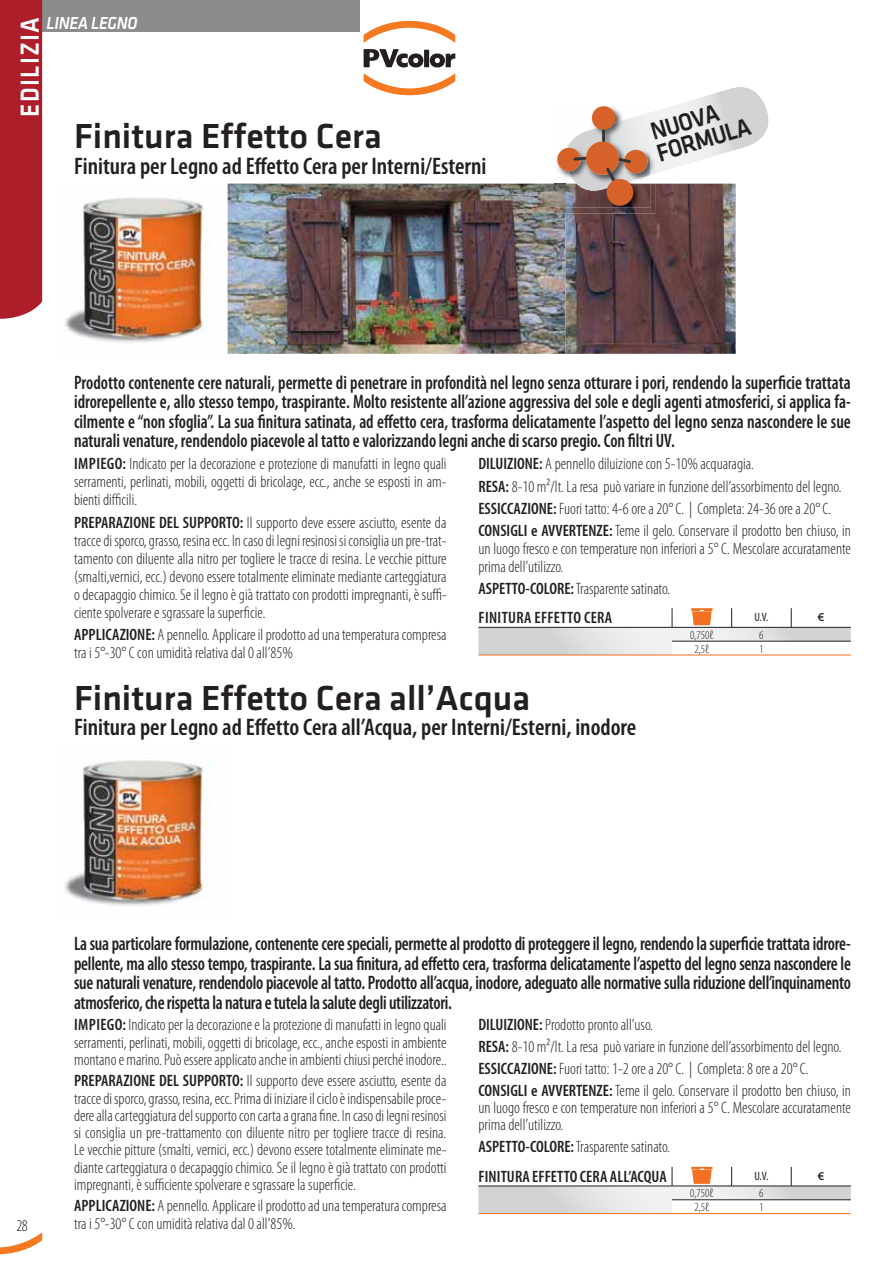
<style>
.page{position:relative;width:893px;height:1265px;background:#fff}
.page>*{position:absolute;margin:0;border:0;box-sizing:border-box;transform-origin:0 0}
.t1{font:500 36px "Klavika";color:#231f20}
.t2{font:500 27px "Klavika";letter-spacing:.055em;color:#fff;scale:.9 1}
.t3{font:500 25.5px/22.4px "Klavika";color:#231f20;scale:.9 1}
.t4{font:600 condensed 24px "Myriad Pro";color:#231f20}
.t5{font:600 condensed 19.5px/19.5px "Myriad Pro";letter-spacing:-.015em;color:#231f20;text-align:justify;scale:.9 1}
.t6{font:italic 500 18px "Klavika";letter-spacing:-.015em;color:#fff;scale:.9 1}
.t7{font:300 condensed 16.5px/17.2px "Myriad Pro";color:#231f20}
.t8{font:600 condensed 16.5px/29.1px "Myriad Pro";letter-spacing:.005em;color:#231f20}
.t9{font:300 condensed 12px "Myriad Pro";color:#231f20}
.t10{font:condensed 12px "Myriad Pro";color:#231f20}
.t11{font:600 12px "Myriad Pro";color:#231f20}
.s1{font-weight:600}
.s2{font-weight:300}
</style>
<div class="page">
<div style="left:0;top:0;width:359px;height:31px;background:#8a8c8e"></div>
<svg style="left:0;top:1232px;width:42px;height:22px"></svg>
<img style="left:65px;top:184px;width:670px;height:170px">
<svg style="left:478px;top:253px;width:373px;height:962px"></svg>
<img style="left:65px;top:760px;width:147px;height:146px">
<svg style="left:363px;top:21px;width:92px;height:22px"></svg>
<svg style="left:363px;top:73px;width:92px;height:22px"></svg>
<svg style="left:363px;top:49px;width:92px;height:18px"></svg>
<div style="left:0;top:0;width:42px;height:319px;background:#ad1d2a"></div>
<svg style="left:554px;top:87px;width:215px;height:126px"></svg>
<h2 class="t2" style="left:20px;top:117px;width:112px;rotate:-90deg">EDILIZIA</h2>
<p class="t6" style="left:46px;top:12px;width:103px">LINEA LEGNO</p>
<h1 class="t1" style="left:74px;top:123px;width:309px">Finitura Effetto Cera</h1>
<h3 class="t4" style="left:74px;top:157px;width:414px">Finitura per Legno ad Effetto Cera per Interni/Esterni</h3>
<h3 class="t3" style="left:648px;top:123px;width:109px;rotate:-16deg">NUOVA<br>FORMULA</h3>
<p class="t5" style="left:74px;top:374px;width:864px">Prodotto contenente cere naturali, permette di penetrare in profondità nel legno senza otturare i pori, rendendo la superficie trattata idrorepellente e, allo stesso tempo, traspirante. Molto resistente all’azione aggressiva del sole e degli agenti atmosferici, si applica fa&shy;cilmente e “non sfoglia”. La sua finitura satinata, ad effetto cera, trasforma delicatamente l’aspetto del legno senza nascondere le sue naturali venature, rendendolo piacevole al tatto e valorizzando legni anche di scarso pregio. Con filtri UV.</p>
<p class="t7" style="left:74px;top:456px;width:374px;line-height:18px;text-align:justify"><span class="s1">IMPIEGO:</span> Indicato per la decorazione e protezione di manufatti in legno quali serramenti, perlinati, mobili, oggetti di bricolage, ecc., anche se esposti in am&shy;bienti difficili.</p>
<p class="t7" style="left:74px;top:515px;width:374px;line-height:18px;text-align:justify"><span class="s1">PREPARAZIONE DEL SUPPORTO:</span> Il supporto deve essere asciutto, esente da tracce di sporco, grasso, resina ecc. In caso di legni resinosi si consiglia un pre-trat&shy;tamento con diluente alla nitro per togliere le tracce di resina. Le vecchie pitture (smalti,vernici, ecc.) devono essere totalmente eliminate mediante carteggiatura o decapaggio chimico. Se il legno è già trattato con prodotti impregnanti, è suffi&shy;ciente spolverare e sgrassare la superficie.</p>
<p class="t7" style="left:74px;top:627px;width:374px;line-height:18px"><span class="s1">APPLICAZIONE:</span> A pennello. Applicare il prodotto ad una temperatura compresa tra i 5°-30° C con umidità relativa dal 0 all’85%</p>
<p class="t7" style="left:478px;top:454px;width:374px;line-height:22.2px"><span class="s1">DILUIZIONE:</span> A pennello diluizione con 5-10% acquaragia.<br><span class="s1">RESA:</span> 8-10 m²/lt. La resa può variare in funzione dell’assorbimento del legno.<br><span class="s1">ESSICCAZIONE:</span> Fuori tatto: 4-6 ore a 20° C. | Completa: 24-36 ore a 20° C.<br><span class="s1">CONSIGLI e AVVERTENZE:</span> Teme il gelo. Conservare il prodotto ben chiuso, in</p>
<p class="t7" style="left:478px;top:540px;width:374px;line-height:18px">un luogo fresco e con temperature non inferiori a 5° C. Mescolare accuratamente prima dell’utilizzo.</p>
<p class="t8" style="left:478px;top:575px;width:193px">ASPETTO-COLORE: <span class="s2">Trasparente satinato.<br></span>FINITURA EFFETTO CERA</p>
<p class="t10" style="left:754px;top:612px;width:16px">U.V.</p>
<p class="t11" style="left:817px;top:610px;width:8px">€</p>
<p class="t9" style="left:689px;top:630px;width:25px">0,750ℓ</p>
<p class="t9" style="left:759px;top:630px;width:6px">6</p>
<p class="t9" style="left:694px;top:644px;width:16px">2,5ℓ</p>
<p class="t9" style="left:759px;top:644px;width:6px">1</p>
<h1 class="t1" style="left:74px;top:684px;width:457px">Finitura Effetto Cera all’Acqua</h1>
<h3 class="t4" style="left:74px;top:718px;width:563px">Finitura per Legno ad Effetto Cera all’Acqua, per Interni/Esterni, inodore</h3>
<p class="t7" style="left:17px;top:1217px;width:13px">28</p>
<p class="t5" style="left:74px;top:935px;width:864px">La sua particolare formulazione, contenente cere speciali, permette al prodotto di proteggere il legno, rendendo la superficie trattata idrore&shy;pellente, ma allo stesso tempo, traspirante. La sua finitura, ad effetto cera, trasforma delicatamente l’aspetto del legno senza nascondere le sue naturali venature, rendendolo piacevole al tatto. Prodotto all’acqua, inodore, adeguato alle normative sulla riduzione dell’inquinamento atmosferico, che rispetta la natura e tutela la salute degli utilizzatori.</p>
<p class="t7" style="left:74px;top:1017px;width:374px;text-align:justify"><span class="s1">IMPIEGO:</span> Indicato per la decorazione e la protezione di manufatti in legno quali serramenti, perlinati, mobili, oggetti di bricolage, ecc., anche esposti in ambiente montano e marino. Può essere applicato anche in ambienti chiusi perché inodore..</p>
<p class="t7" style="left:74px;top:1073px;width:374px;text-align:justify"><span class="s1">PREPARAZIONE DEL SUPPORTO:</span> Il supporto deve essere asciutto, esente da tracce di sporco, grasso, resina, ecc. Prima di iniziare il ciclo è indispensabile proce&shy;dere alla carteggiatura del supporto con carta a grana fine. In caso di legni resinosi si consiglia un pre-trattamento con diluente nitro per togliere tracce di resina.<br>Le vecchie pitture (smalti, vernici, ecc.) devono essere totalmente eliminate me&shy;diante carteggiatura o decapaggio chimico. Se il legno è già trattato con prodotti impregnanti, è sufficiente spolverare e sgrassare la superficie.</p>
<p class="t7" style="left:74px;top:1198px;width:374px"><span class="s1">APPLICAZIONE:</span> A pennello. Applicare il prodotto ad una temperatura compresa tra i 5°-30° C con umidità relativa dal 0 all’85%.</p>
<p class="t7" style="left:478px;top:1015px;width:374px;line-height:21.8px"><span class="s1">DILUIZIONE:</span> Prodotto pronto all’uso.<br><span class="s1">RESA:</span> 8-10 m²/lt. La resa può variare in funzione dell’assorbimento del legno.<br><span class="s1">ESSICCAZIONE:</span> Fuori tatto: 1-2 ore a 20° C. | Completa: 8 ore a 20° C.<br><span class="s1">CONSIGLI e AVVERTENZE:</span> Teme il gelo. Conservare il prodotto ben chiuso, in</p>
<p class="t7" style="left:478px;top:1100px;width:374px">un luogo fresco e con temperature non inferiori a 5° C. Mescolare accuratamente prima dell’utilizzo.</p>
<p class="t8" style="left:478px;top:1133px;width:193px">ASPETTO-COLORE: <span class="s2">Trasparente satinato.<br></span>FINITURA EFFETTO CERA ALL’ACQUA</p>
<p class="t10" style="left:754px;top:1171px;width:16px">U.V.</p>
<p class="t11" style="left:817px;top:1168px;width:8px">€</p>
<p class="t9" style="left:689px;top:1188px;width:25px">0,750ℓ</p>
<p class="t9" style="left:759px;top:1188px;width:6px">6</p>
<p class="t9" style="left:694px;top:1202px;width:16px">2,5ℓ</p>
<p class="t9" style="left:759px;top:1202px;width:6px">1</p>
</div>
